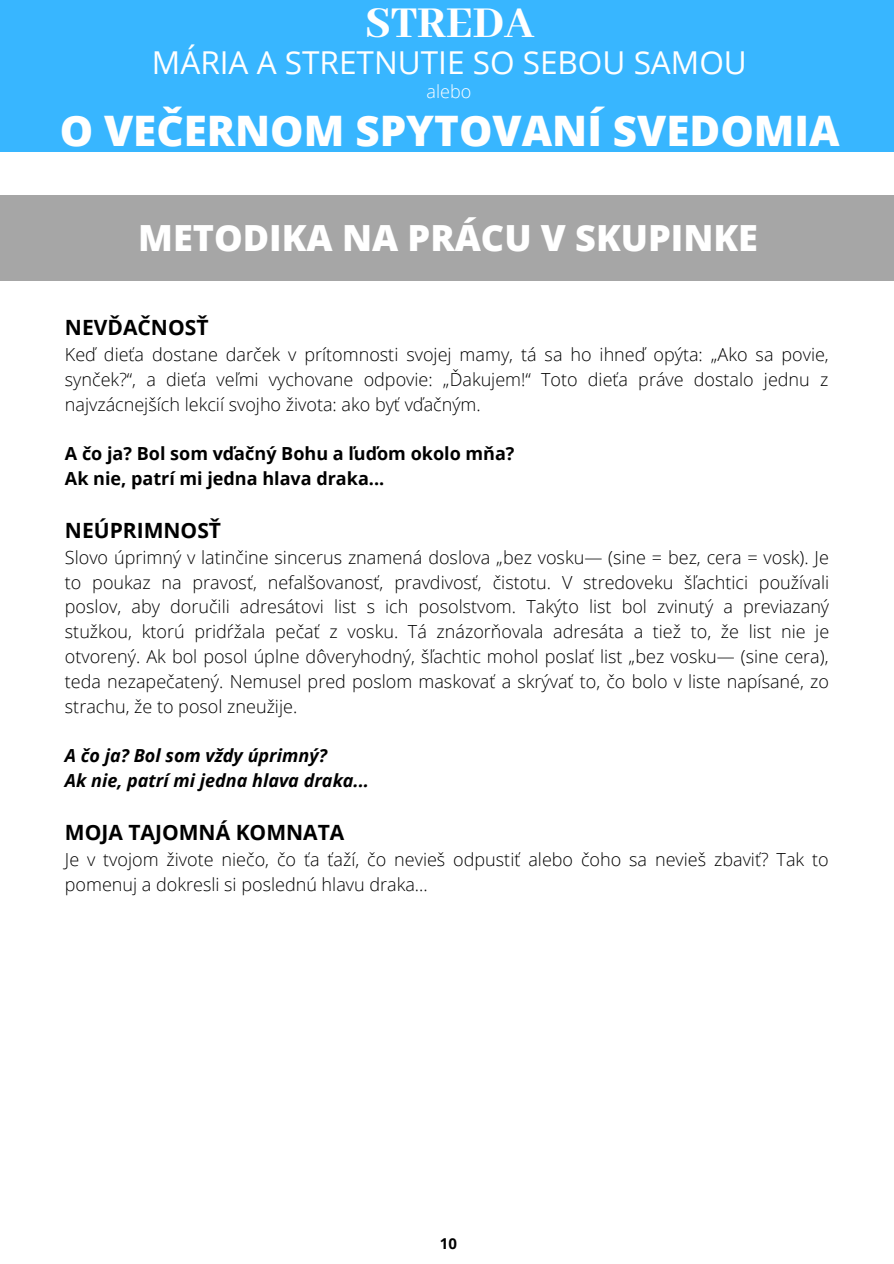
<style>
.page{position:relative;width:894px;height:1264px;background:#fff}
.page>*{position:absolute;margin:0;border:0;box-sizing:border-box;transform-origin:0 0}
.t1{font:800 48px "Abhaya Libre";color:#fff}
.t2{font:800 42px "Open Sans";color:#fff}
.t3{font:800 36px "Open Sans";color:#fff}
.t4{font:31.5px "Open Sans";color:#fff}
.t5{font:700 21px "Open Sans";color:#000}
.t6{font:300 18px/24.8px "Open Sans";color:#000;text-align:justify}
.t7{font:700 18px/24.8px "Open Sans";color:#000}
.t8{font:italic 700 18px/24.8px "Open Sans";color:#000}
.t9{font:300 18px "Open Sans";color:#fff}
.t10{font:700 15px "Open Sans";color:#000}
</style>
<div class="page">
<div style="left:0;top:0;width:893px;height:152px;background:#38b6ff"></div>
<div style="left:0;top:195px;width:893px;height:85px;background:#a6a6a6"></div>
<h1 class="t1" style="left:365px;top:-3px;width:171px">STREDA</h1>
<h3 class="t4" style="left:152px;top:40px;width:596px">MÁRIA A STRETNUTIE SO SEBOU SAMOU</h3>
<p class="t9" style="left:426px;top:79px;width:46px">alebo</p>
<h2 class="t2" style="left:60px;top:101px;width:781px">O VEČERNOM SPYTOVANÍ SVEDOMIA</h2>
<h3 class="t3" style="left:138px;top:213px;width:621px">METODIKA NA PRÁCU V SKUPINKE</h3>
<p class="t5" style="left:65px;top:313px;width:145px">NEVĎAČNOSŤ</p>
<p class="t6" style="left:65px;top:342px;width:765px">Keď dieťa dostane darček v prítomnosti svojej mamy, tá sa ho ihneď opýta: „Ako sa povie, synček?“, a dieťa veľmi vychovane odpovie: „Ďakujem!“ Toto dieťa práve dostalo jednu z najvzácnejších lekcií svojho života: ako byť vďačným.</p>
<p class="t7" style="left:65px;top:441px;width:451px">A čo ja? Bol som vďačný Bohu a ľuďom okolo mňa?<br>Ak nie, patrí mi jedna hlava draka...</p>
<p class="t5" style="left:65px;top:515px;width:158px">NEÚPRIMNOSŤ</p>
<p class="t6" style="left:65px;top:544px;width:765px">Slovo úprimný v latinčine sincerus znamená doslova „bez vosku― (sine = bez, cera = vosk). Je to poukaz na pravosť, nefalšovanosť, pravdivosť, čistotu. V stredoveku šľachtici používali poslov, aby doručili adresátovi list s ich posolstvom. Takýto list bol zvinutý a previazaný stužkou, ktorú pridŕžala pečať z vosku. Tá znázorňovala adresáta a tiež to, že list nie je otvorený. Ak bol posol úplne dôveryhodný, šľachtic mohol poslať list „bez vosku― (sine cera), teda nezapečatený. Nemusel pred poslom maskovať a skrývať to, čo bolo v liste napísané, zo strachu, že to posol zneužije.</p>
<p class="t8" style="left:65px;top:742px;width:305px">A čo ja? Bol som vždy úprimný?<br>Ak nie, patrí mi jedna hlava draka...</p>
<p class="t5" style="left:65px;top:817px;width:281px">MOJA TAJOMNÁ KOMNATA</p>
<p class="t6" style="left:65px;top:846px;width:765px">Je v tvojom živote niečo, čo ťa ťaží, čo nevieš odpustiť alebo čoho sa nevieš zbaviť? Tak to pomenuj a dokresli si poslednú hlavu draka...</p>
<p class="t10" style="left:439px;top:1232px;width:19px">10</p>
</div>
